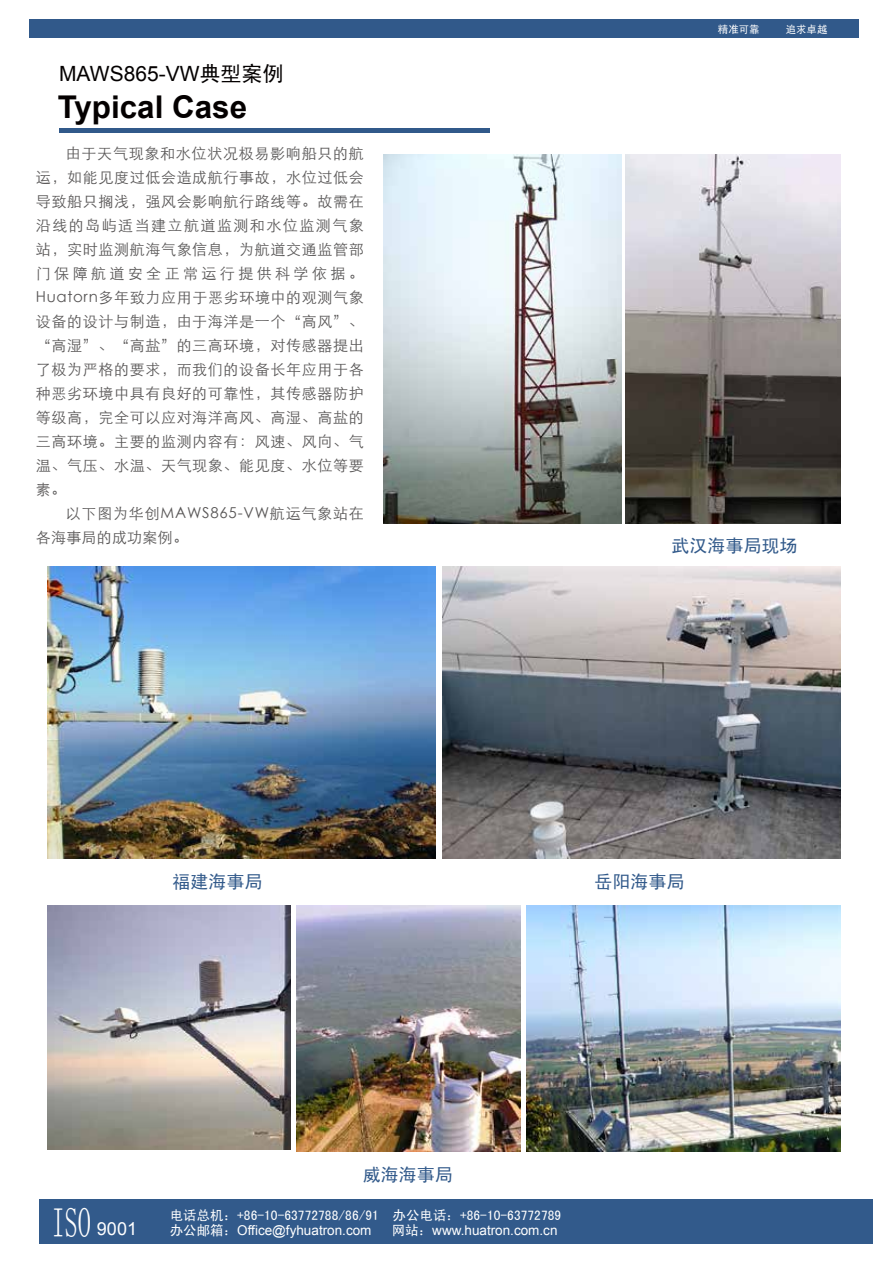
<style>
.page{position:relative;width:893px;height:1263px;background:#fff}
.page>*{position:absolute;margin:0;border:0;box-sizing:border-box;transform-origin:0 0}
.t1{font:41.55px "Sim Sun";color:#fff;scale:.63 1}
.t2{font:700 31.35px "Arial";color:#040000}
.t3{font:21px "Arial";color:#040000}
.t4{font:18px "Sim Hei";color:#31598a}
.t5{font:18px "Arial";color:#fff}
.t6{font:15px/24px "ST Xihei";letter-spacing:.045em;color:#595757;text-align:justify}
.t7{font:13.5px "Sim Hei";color:#fff}
.t8{font:13.5px "Arial";color:#fff}
.t9{font:10.5px "Sim Hei";color:#fff}
.s1{font-family:"Sim Hei"}
</style>
<div class="page">
<div style="left:40px;top:1199px;width:833px;height:45px;background:#325a8b"></div>
<div style="left:29px;top:19px;width:830px;height:19px;background:#31598a"></div>
<img style="left:47px;top:906px;width:243px;height:244px">
<img style="left:442px;top:567px;width:399px;height:291px">
<img style="left:297px;top:906px;width:224px;height:246px">
<img style="left:47px;top:567px;width:389px;height:291px">
<img style="left:526px;top:906px;width:314px;height:246px">
<img style="left:625px;top:154px;width:216px;height:369px">
<img style="left:383px;top:154px;width:239px;height:370px">
<hr style="left:59px;top:128px;width:431px;height:4px;background:#31598a">
<h3 class="t3" style="left:59px;top:60px;width:226px">MAWS865-VW<span class="s1">典型案例</span></h3>
<h2 class="t2" style="left:58px;top:86px;width:191px">Typical Case</h2>
<p class="t6" style="left:36px;top:140px;width:329px;text-indent:30px">由于天气现象和水位状况极易影响船只的航运，如能见度过低会造成航行事故，水位过低会导致船只搁浅，强风会影响航行路线等。故需在沿线的岛屿适当建立航道监测和水位监测气象站，实时监测航海气象信息，为航道交通监管部门保障航道安全正常运行提供科学依据。Huatorn多年致力应用于恶劣环境中的观测气象设备的设计与制造，由于海洋是一个“高风”、“高湿”、“高盐”的三高环境，对传感器提出了极为严格的要求，而我们的设备长年应用于各种恶劣环境中具有良好的可靠性，其传感器防护等级高，完全可以应对海洋高风、高湿、高盐的三高环境。主要的监测内容有：风速、风向、气温、气压、水温、天气现象、能见度、水位等要素。</p>
<p class="t6" style="left:36px;top:500px;width:329px;text-indent:30px">以下图为华创MAWS865-VW航运气象站在各海事局的成功案例。</p>
<p class="t9" style="left:718px;top:24px;width:43px">精准可靠</p>
<p class="t9" style="left:786px;top:24px;width:43px">追求卓越</p>
<p class="t4" style="left:671px;top:536px;width:127px">武汉海事局现场</p>
<p class="t4" style="left:173px;top:873px;width:91px">福建海事局</p>
<p class="t4" style="left:594px;top:873px;width:91px">岳阳海事局</p>
<h1 class="t1" style="left:52px;top:1201px;width:63px">ISO</h1>
<p class="t5" style="left:97px;top:1217px;width:42px">9001</p>
<p class="t4" style="left:363px;top:1165px;width:91px">威海海事局</p>
<p class="t7" style="left:170px;top:1208px;width:393px">电话总机：+86-10-63772788/86/91 办公电话：+86-10-63772789</p>
<p class="t8" style="left:170px;top:1221px;width:203px"><span class="s1">办公邮箱：</span>Office@fyhuatron.com</p>
<p class="t8" style="left:392px;top:1221px;width:167px"><span class="s1">网站：</span>www.huatron.com.cn</p>
</div>
